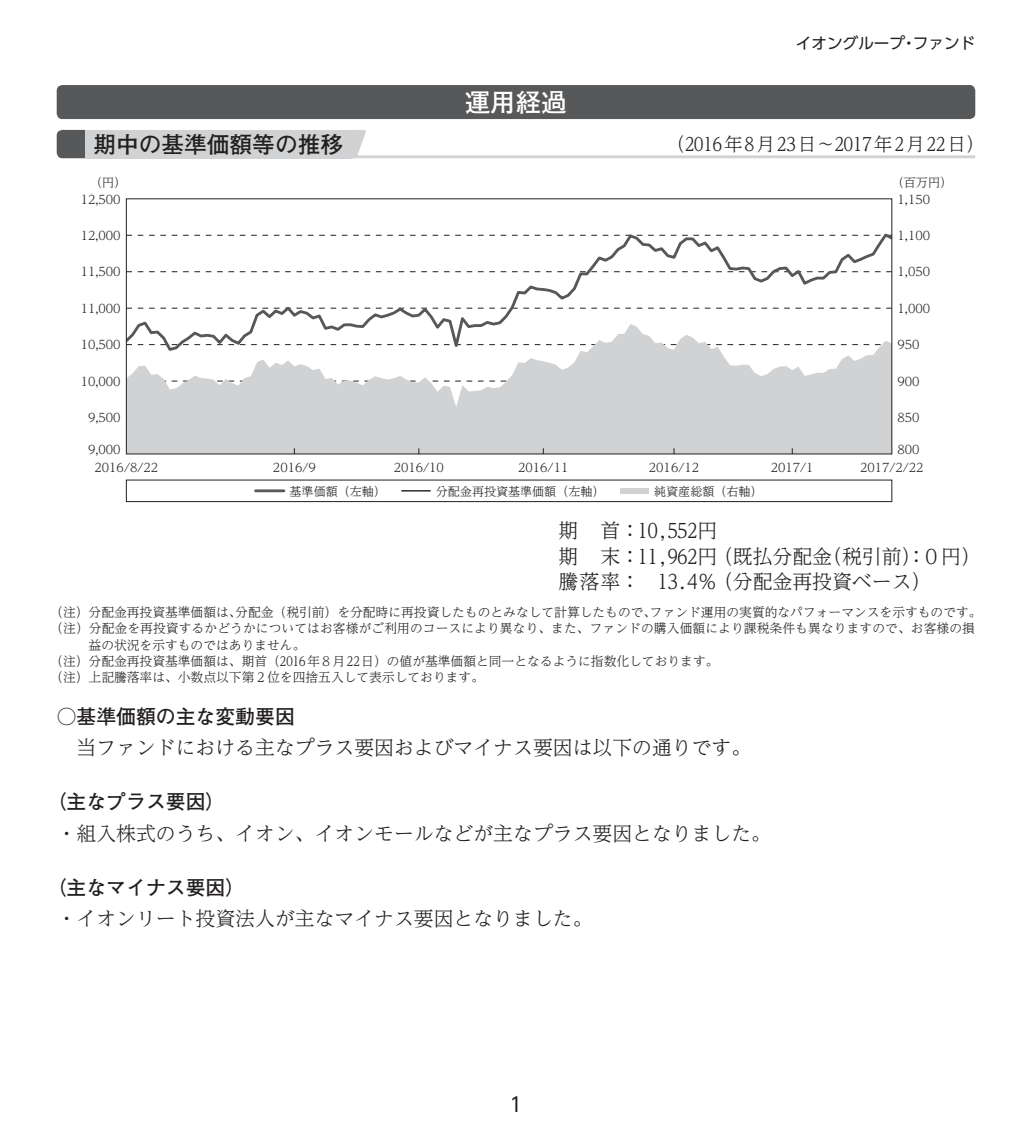
<style>
.page{position:relative;width:1032px;height:1134px;background:#fff}
.page>*{position:absolute;margin:0;border:0;box-sizing:border-box;transform-origin:0 0}
.t1{font:700 25.6px "Futo Go B101 Pro";color:#fff}
.t2{font:700 22.6px "Futo Go B101 Pro";color:#231f20}
.t3{font:300 19.8px/25.6px "UD Reimin Pro";color:#231f20}
.t4{font:700 19.8px "Futo Go B101 Pro";color:#231f20}
.t5{font:19.8px "UD Shin Go Pro";color:#231f20}
.t6{font:300 18.4px "UD Reimin Pro";color:#231f20}
.t7{font:15.6px "UD Shin Go Pro";color:#231f20}
.t8{font:300 12.8px "UD Reimin Pro";color:#231f20}
.t9{font:300 12px "UD Reimin Pro";color:#231f20}
</style>
<div class="page">
<div style="left:57px;top:85px;width:918px;height:34px;background:#57585a;border-radius:6px"></div>
<hr style="left:85px;top:155px;width:890px;height:3px;background:#d1d2d4">
<svg style="left:57px;top:130px;width:28px;height:28px"></svg>
<div style="left:85px;top:130px;width:267px;height:28px;background:#d1d2d4"></div>
<svg style="left:352px;top:130px;width:14px;height:26px"></svg>
<div style="left:620px;top:488px;width:28px;height:6px;background:#d1d2d4"></div>
<hr style="left:256px;top:489px;width:28px;height:3px;background:#57585a">
<svg style="left:402px;top:490px;width:28px;height:1px"></svg>
<div style="left:126px;top:480px;width:766px;height:22px;border:1px solid #231f20"></div>
<svg style="left:128px;top:358px;width:762px;height:94px;background:#d6d7d9"></svg>
<svg style="left:128px;top:233px;width:762px;height:125px"></svg>
<h1 class="t1" style="left:465px;top:82px;width:104px">運用経過</h1>
<p class="t7" style="left:796px;top:31px;width:181px">イオングループ・ファンド</p>
<h2 class="t2" style="left:94px;top:126px;width:251px">期中の基準価額等の推移</h2>
<h3 class="t6" style="left:666px;top:129px;width:319px">（2016年 8月 23日～2017年 2月 22日）</h3>
<p class="t9" style="left:90px;top:172px;width:38px">（円）</p>
<p class="t9" style="left:892px;top:172px;width:62px">（百万円）</p>
<p class="t9" style="left:81px;top:189px;width:41px">12,500</p>
<p class="t9" style="left:897px;top:189px;width:34px">1,150</p>
<p class="t9" style="left:81px;top:226px;width:41px">12,000</p>
<p class="t9" style="left:897px;top:226px;width:34px">1,100</p>
<p class="t9" style="left:81px;top:262px;width:41px">11,500</p>
<p class="t9" style="left:897px;top:262px;width:34px">1,050</p>
<p class="t9" style="left:81px;top:299px;width:41px">11,000</p>
<p class="t9" style="left:897px;top:299px;width:34px">1,000</p>
<p class="t9" style="left:81px;top:335px;width:41px">10,500</p>
<p class="t9" style="left:897px;top:335px;width:24px">950</p>
<p class="t9" style="left:81px;top:371px;width:41px">10,000</p>
<p class="t9" style="left:897px;top:371px;width:24px">900</p>
<p class="t9" style="left:88px;top:408px;width:34px">9,500</p>
<p class="t9" style="left:897px;top:408px;width:24px">850</p>
<p class="t9" style="left:88px;top:440px;width:34px">9,000</p>
<p class="t9" style="left:897px;top:440px;width:24px">800</p>
<p class="t9" style="left:95px;top:458px;width:65px">2016/8/22</p>
<p class="t9" style="left:273px;top:458px;width:44px">2016/9</p>
<p class="t9" style="left:394px;top:458px;width:52px">2016/10</p>
<p class="t9" style="left:518px;top:458px;width:52px">2016/11</p>
<p class="t9" style="left:649px;top:458px;width:52px">2016/12</p>
<p class="t9" style="left:771px;top:458px;width:44px">2017/1</p>
<p class="t9" style="left:860px;top:458px;width:65px">2017/2/22</p>
<p class="t9" style="left:290px;top:481px;width:98px">基準価額（左軸）</p>
<p class="t9" style="left:436px;top:481px;width:170px">分配金再投資基準価額（左軸）</p>
<p class="t9" style="left:654px;top:481px;width:110px">純資産総額（右軸）</p>
<h3 class="t3" style="left:558px;top:517px;width:424px">期 首：10,552円<br>期 末：11,962円（既払分配金（税引前）：0円）騰落率： 13.4％（分配金再投資ベース）</h3>
<p class="t8" style="left:50px;top:602px;width:933px">（注）分配金再投資基準価額は、分配金（税引前）を分配時に再投資したものとみなして計算したもので、ファンド運用の実質的なパフォーマンスを示すものです。</p>
<p class="t8" style="left:50px;top:618px;width:926px">（注）分配金を再投資するかどうかについてはお客様がご利用のコースにより異なり、また、ファンドの購入価額により課税条件も異なりますので、お客様の損</p>
<p class="t8" style="left:89px;top:634px;width:218px">益の状況を示すものではありません。</p>
<p class="t8" style="left:50px;top:651px;width:670px">（注）分配金再投資基準価額は、期首（2016年8月 22日）の値が基準価額と同一となるように指数化しております。</p>
<p class="t8" style="left:50px;top:667px;width:435px">（注）上記騰落率は、小数点以下第2位を四捨五入して表示しております。</p>
<h3 class="t4" style="left:57px;top:700px;width:240px">○基準価額の主な変動要因</h3>
<h3 class="t3" style="left:77px;top:734px;width:676px">当ファンドにおける主なプラス要因およびマイナス要因は以下の通りです。</h3>
<h3 class="t4" style="left:47px;top:786px;width:180px">（主なプラス要因）</h3>
<h3 class="t3" style="left:57px;top:819px;width:716px">・組入株式のうち、イオン、イオンモールなどが主なプラス要因となりました。</h3>
<h3 class="t4" style="left:47px;top:872px;width:200px">（主なマイナス要因）</h3>
<h3 class="t3" style="left:57px;top:905px;width:537px">・イオンリート投資法人が主なマイナス要因となりました。</h3>
<h3 class="t5" style="left:509px;top:1088px;width:15px">1</h3>
</div>
